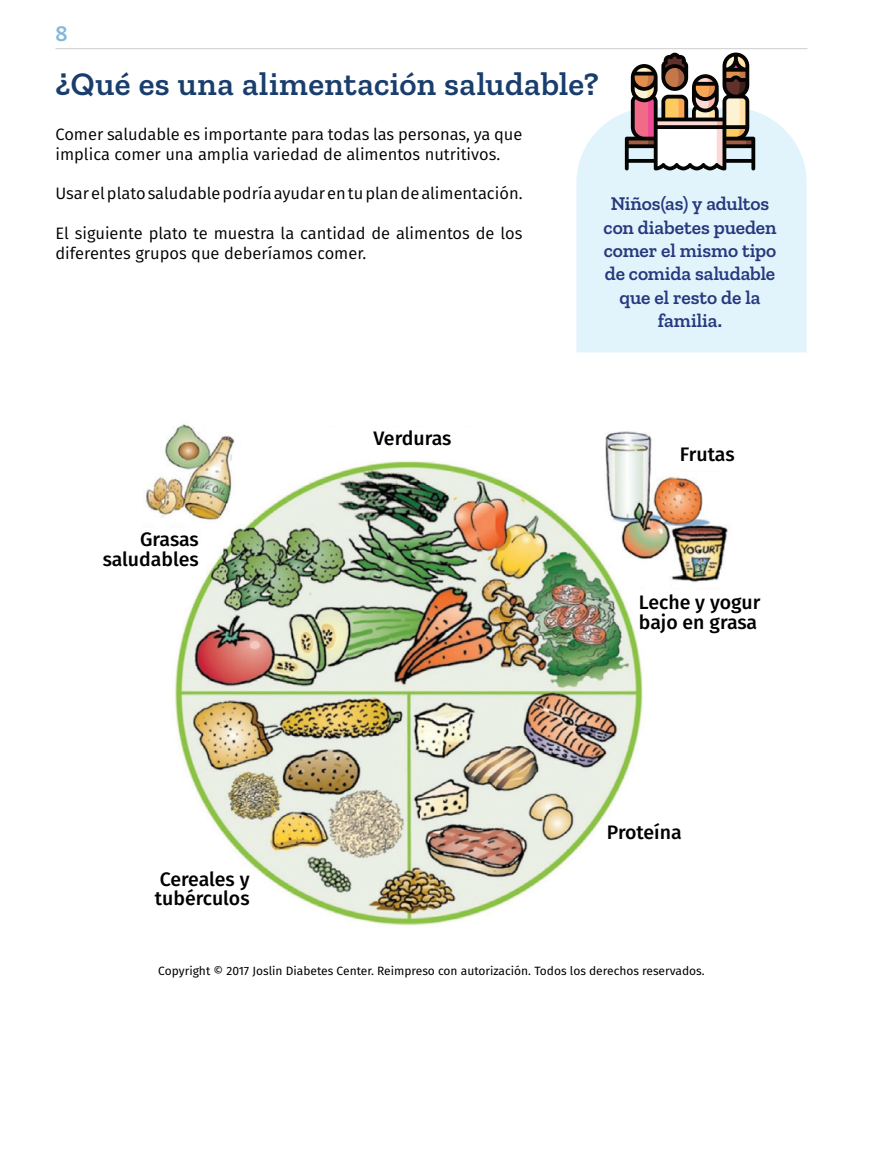
<style>
.page{position:relative;width:893px;height:1149px;background:#fff}
.page>*{position:absolute;margin:0;border:0;box-sizing:border-box;transform-origin:0 0}
.t1{font:600 33px "Zilla Slab";letter-spacing:.01em;color:#193e6d}
.t2{font:600 22.5px "Zilla Slab";color:#83b8db}
.t3{font:600 19.5px/23.4px "Zilla Slab";letter-spacing:-.005em;color:#27387d;text-align:center}
.t4{font:500 19.5px/19.8px "Fira Sans";letter-spacing:-.005em;color:#000001}
.t5{font:16.5px/19.8px "Fira Sans";color:#000001}
.t6{font:12px "Fira Sans";color:#000001}
</style>
<div class="page">
<div style="left:576px;top:111px;width:231px;height:241px;background:#e1f4fc"></div>
<img style="left:146px;top:424px;width:582px;height:502px">
<svg style="left:625px;top:53px;width:130px;height:117px"></svg>
<div style="left:323px;top:427px;width:179px;height:25px;background:#fff"></div>
<div style="left:56px;top:528px;width:143px;height:51px;background:#fff"></div>
<div style="left:680px;top:442px;width:100px;height:29px;background:#fff"></div>
<div style="left:607px;top:820px;width:100px;height:28px;background:#fff"></div>
<div style="left:639px;top:590px;width:133px;height:44px;background:#fff"></div>
<div style="left:240px;top:892px;width:37px;height:25px;background:#fff"></div>
<div style="left:106px;top:867px;width:144px;height:51px;background:#fff"></div>
<hr style="left:56px;top:48px;width:751px;height:1px;background:#000001">
<h2 class="t2" style="left:56px;top:21px;width:14px">8</h2>
<h1 class="t1" style="left:56px;top:65px;width:545px">¿Qué es una alimentación saludable?</h1>
<p class="t5" style="left:56px;top:124px;width:468px">Comer saludable es importante para todas las personas, ya que implica comer una amplia variedad de alimentos nutritivos.</p>
<p class="t5" style="left:56px;top:183px;width:468px">Usar el plato saludable podría ayudar en tu plan de alimentación.</p>
<p class="t5" style="left:56px;top:223px;width:468px">El siguiente plato te muestra la cantidad de alimentos de los diferentes grupos que deberíamos comer.</p>
<p class="t3" style="left:604px;top:192px;width:174px">Niños(as) y adultos con diabetes pueden comer el mismo tipo de comida saludable que el resto de la familia.</p>
<p class="t4" style="left:103px;top:528px;width:98px;text-align:right">Grasas saludables</p>
<p class="t4" style="left:155px;top:867px;width:96px">Cereales y tubérculos</p>
<p class="t4" style="left:373px;top:427px;width:79px">Verduras</p>
<p class="t4" style="left:680px;top:443px;width:56px">Frutas</p>
<p class="t4" style="left:639px;top:591px;width:123px">Leche y yogur bajo en grasa</p>
<p class="t4" style="left:607px;top:821px;width:76px">Proteína</p>
<p class="t6" style="left:158px;top:961px;width:548px">Copyright © 2017 Joslin Diabetes Center. Reimpreso con autorización. Todos los derechos reservados.</p>
</div>
